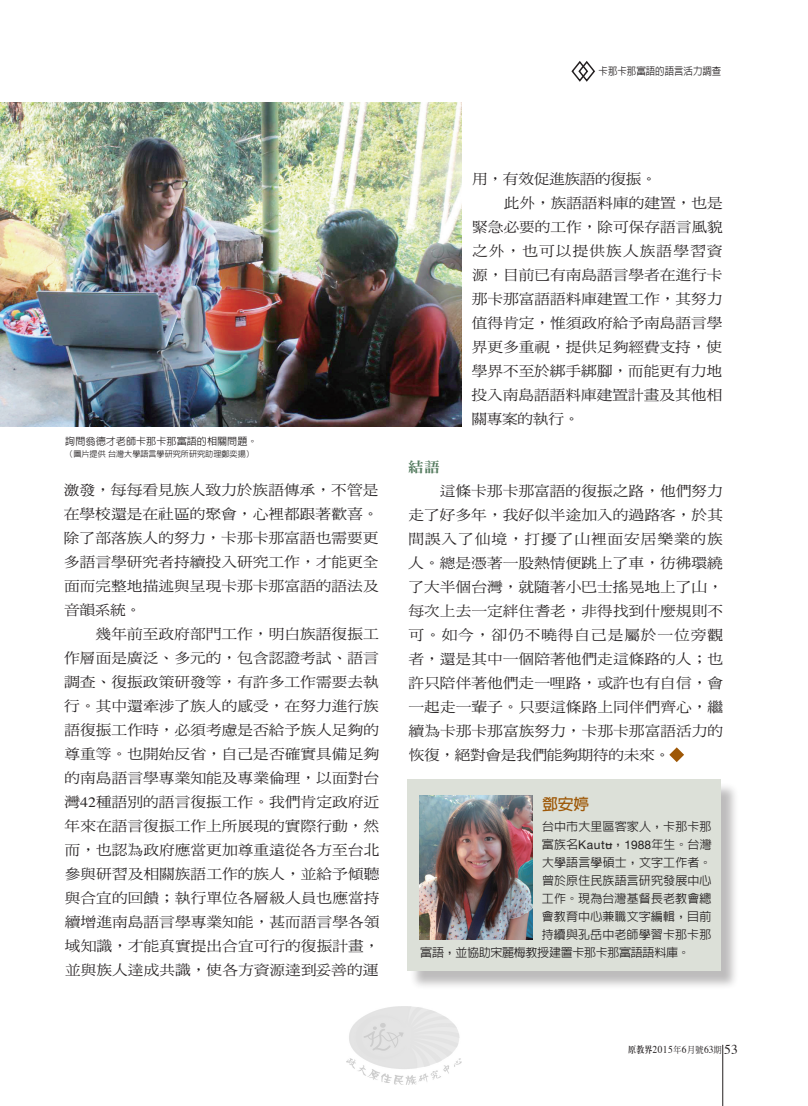
<style>
.page{position:relative;width:808px;height:1106px;background:#fff}
.page>*{position:absolute;margin:0;border:0;box-sizing:border-box;transform-origin:0 0}
.t1{font:700 15.75px "AR Hei B5";color:#9e5807}
.t2{font:14.1px/24px "DF Ming Std W5";letter-spacing:-.005em;color:#231f20;text-align:justify;scale:1.11 1}
.t3{font:14.1px "DF Ming Std W5";letter-spacing:.065em;color:#231f20;scale:1.11 1}
.t4{font:14.1px "DF Ming Std W5";letter-spacing:-.025em;color:#231f20;scale:1.11 1}
.t5{font:14.1px "DF Ming Std W9";color:#577d61;scale:1.11 1}
.t6{font:500 12px "AR Hei B5";letter-spacing:.01em;color:#231f20}
.t7{font:500 12px "AR Hei B5";letter-spacing:-.025em;color:#231f20}
.t8{font:10.5px "Times";letter-spacing:.05em;color:#231f20;scale:.9 1}
.t9{font:500 10.5px "AR Hei B5";color:#231f20;scale:.9 1}
.t10{font:500 10.2px "AR Hei B5";color:#231f20}
.t11{font:500 8.1px "AR Hei B5";color:#231f20}
.s1{font-family:"Times"}
.s2{font-family:"Helvetica Neue";font-weight:400}
.s3{font-family:"AR Ming B5";font-weight:800;font-size:9px}
.s4{font-family:"DF Ming Std W5";font-size:9px}
.s5{font-size:13.5px}
</style>
<div class="page">
<hr style="left:722px;top:1044px;width:1px;height:62px;background:#231f20">
<svg style="left:669px;top:747px;width:15px;height:15px"></svg>
<svg style="left:571px;top:61px;width:24px;height:21px"></svg>
<div style="left:410px;top:782px;width:329px;height:208px;background:#231f20;opacity:.3"></div>
<div style="left:407px;top:779px;width:314px;height:192px;background:#dce0d8"></div>
<img style="left:420px;top:795px;width:112px;height:144px">
<img style="left:0;top:102px;width:462px;height:324px">
<img style="left:347px;top:1006px;width:114px;height:78px">
<p class="t9" style="left:598px;top:66px;width:138px">卡那卡那富語的語言活力調查</p>
<p class="t10" style="left:65px;top:436px;width:194px">詢問翁德才老師卡那卡那富語的相關問題。</p>
<p class="t11" style="left:65px;top:450px;width:190px">（圖片提供台灣大學語言學研究所研究助理鄭奕揚）</p>
<p class="t2" style="left:64px;top:477px;width:285px">激發，每每看見族人致力於族語傳承，不管是在學校還是在社區的聚會，心裡都跟著歡喜。除了部落族人的努力，卡那卡那富語也需要更多語言學研究者持續投入研究工作，才能更全面而完整地描述與呈現卡那卡那富語的語法及音韻系統。</p>
<p class="t2" style="left:64px;top:621px;width:286px;text-indent:31px">幾年前至政府部門工作，明白族語復振工作層面是廣泛、多元的，包含認證考試、語言調查、復振政策研發等，有許多工作需要去執行。其中還牽涉了族人的感受，在努力進行族語復振工作時，必須考慮是否給予族人足夠的尊重等。也開始反省，自己是否確實具備足夠的南島語言學專業知能及專業倫理，以面對台灣<span class="s1">42</span>種語別的語言復振工作。我們肯定政府近年來在語言復振工作上所展現的實際行動，然而，也認為政府應當更加尊重遠從各方至台北參與研習及相關族語工作的族人，並給予傾聽與合宜的回饋；執行單位各層級人員也應當持續增進南島語言學專業知能，甚而語言學各領域知識，才能真實提出合宜可行的復振計畫，並與族人達成共識，使各方資源達到妥善的運</p>
<p class="t4" style="left:472px;top:171px;width:168px">用，有效促進族語的復振。</p>
<p class="t2" style="left:504px;top:190px;width:199px">此外，族語語料庫的建置，也是</p>
<p class="t2" style="left:472px;top:214px;width:227px">緊急必要的工作，除可保存語言風貌</p>
<p class="t3" style="left:472px;top:243px;width:227px">之外，也可以提供族人族語學習資</p>
<p class="t2" style="left:472px;top:262px;width:227px">源，目前已有南島語言學者在進行卡</p>
<p class="t2" style="left:472px;top:286px;width:227px">那卡那富語語料庫建置工作，其努力</p>
<p class="t2" style="left:472px;top:310px;width:227px">值得肯定，惟須政府給予南島語言學</p>
<p class="t2" style="left:472px;top:334px;width:227px">界更多重視，提供足夠經費支持，使</p>
<p class="t2" style="left:472px;top:358px;width:227px">學界不至於綁手綁腳，而能更有力地</p>
<p class="t2" style="left:472px;top:382px;width:227px">投入南島語語料庫建置計畫及其他相</p>
<p class="t2" style="left:471px;top:406px;width:99px">關專案的執行。</p>
<p class="t5" style="left:408px;top:459px;width:30px">結語</p>
<p class="t2" style="left:408px;top:478px;width:285px;text-indent:31px">這條卡那卡那富語的復振之路，他們努力走了好多年，我好似半途加入的過路客，於其間誤入了仙境，打擾了山裡面安居樂業的族人。總是憑著一股熱情便跳上了車，彷彿環繞了大半個台灣，就隨著小巴士搖晃地上了山，每次上去一定絆住耆老，非得找到什麼規則不可。如今，卻仍不曉得自己是屬於一位旁觀者，還是其中一個陪著他們走這條路的人；也許只陪伴著他們走一哩路，或許也有自信，會一起走一輩子。只要這條路上同伴們齊心，繼續為卡那卡那富族努力，卡那卡那富語活力的恢復，絕對會是我們能夠期待的未來。</p>
<p class="t1" style="left:542px;top:796px;width:49px">鄧安婷</p>
<p class="t6" style="left:542px;top:820px;width:171px">台中市大里區客家人，卡那卡那</p>
<p class="t6" style="left:542px;top:838px;width:171px">富族名<span class="s2">Kautu</span>，<span class="s2">1988</span>年生。台灣</p>
<p class="t6" style="left:542px;top:856px;width:171px">大學語言學碩士，文字工作者。</p>
<p class="t6" style="left:542px;top:874px;width:171px">曾於原住民族語言研究發展中心</p>
<p class="t6" style="left:542px;top:892px;width:171px">工作。現為台灣基督長老教會總</p>
<p class="t6" style="left:542px;top:910px;width:171px">會教育中心兼職文字編輯，目前</p>
<p class="t6" style="left:542px;top:928px;width:171px">持續與孔岳中老師學習卡那卡那</p>
<p class="t7" style="left:420px;top:946px;width:271px">富語，並協助宋麗梅教授建置卡那卡那富語語料庫。</p>
<p class="t8" style="left:628px;top:1039px;width:123px"><span class="s3">原教界</span>2015<span class="s4">年</span>6<span class="s4">月號</span>63<span class="s4">期</span> <span class="s5">53</span></p>
</div>
